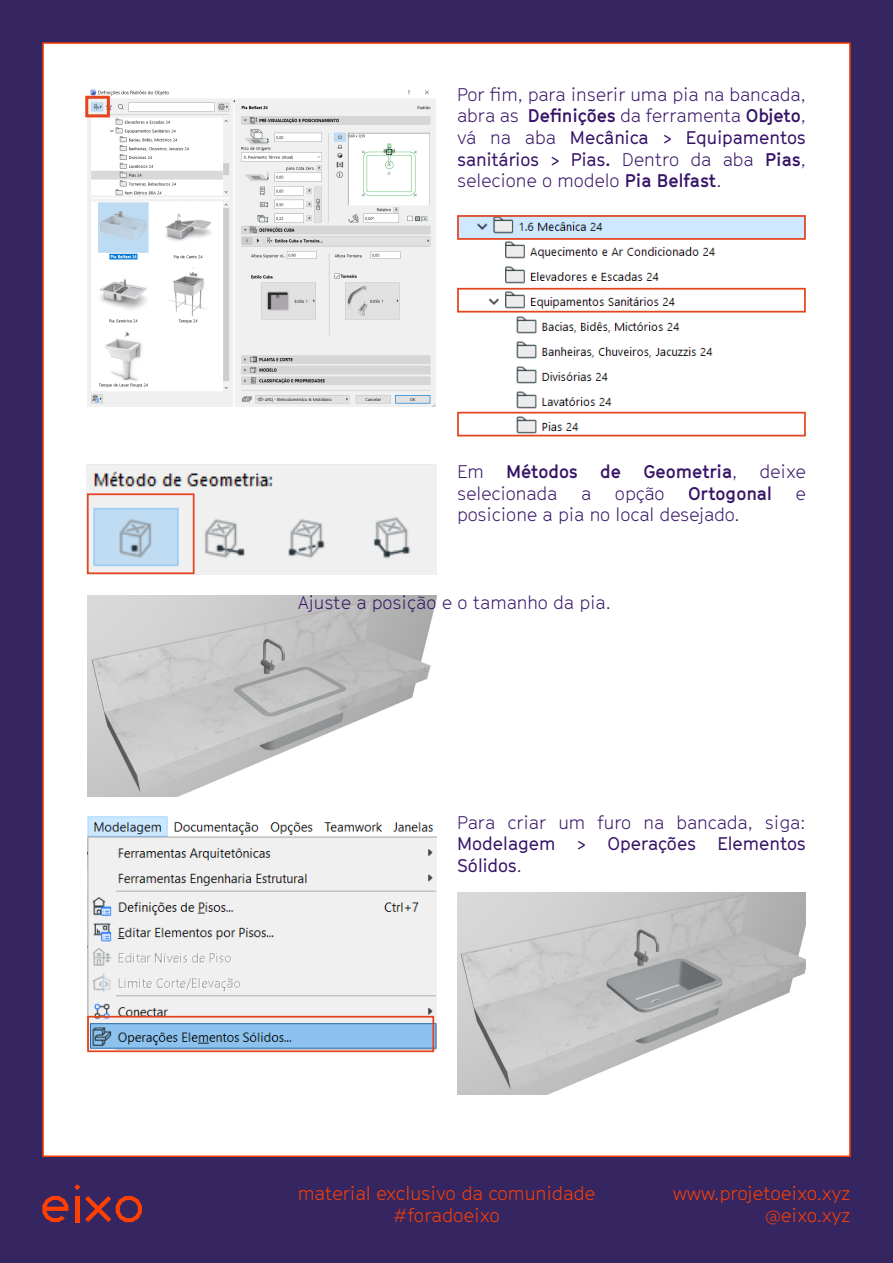
<style>
.page{position:relative;width:893px;height:1263px;background:#fff}
.page>*{position:absolute;margin:0;border:0;box-sizing:border-box;transform-origin:0 0}
.t1{font:300 18.6px/22.4px "GT Cinetype";color:#ff4000;text-align:right}
.t2{font:300 18px/21.6px "GT Cinetype";color:#361366;text-align:justify}
.t3{font:18px/21.6px "GT Cinetype";color:#361366;text-align:justify}
.t4{font:700 18px "GT Cinetype";color:#361366}
.s1{font-weight:700}
.s2{font-weight:400}
.s3{font-weight:300}
</style>
<div class="page">
<div style="left:0;top:0;width:42px;height:1263px;background:#352662"></div>
<div style="left:851px;top:0;width:42px;height:1263px;background:#352662"></div>
<div style="left:31px;top:0;width:862px;height:42px;background:#352662"></div>
<div style="left:31px;top:1157px;width:862px;height:106px;background:#352662"></div>
<img style="left:457px;top:218px;width:349px;height:215px">
<div style="left:457px;top:412px;width:349px;height:24px;border:2px solid #e4451e"></div>
<img style="left:87px;top:464px;width:349px;height:111px">
<div style="left:87px;top:493px;width:108px;height:81px;border:2px solid #e4451e"></div>
<img style="left:87px;top:595px;width:349px;height:202px">
<img style="left:87px;top:816px;width:349px;height:233px">
<img style="left:457px;top:892px;width:349px;height:202px">
<img style="left:87px;top:89px;width:349px;height:318px">
<div style="left:457px;top:215px;width:349px;height:25px;border:2px solid #e4451e"></div>
<div style="left:85px;top:96px;width:25px;height:21px;border:3px solid #e4451e"></div>
<div style="left:457px;top:288px;width:349px;height:25px;border:2px solid #e4451e"></div>
<div style="left:87px;top:1016px;width:347px;height:36px;border:2px solid #e4451e"></div>
<svg style="left:42px;top:1196px;width:26px;height:26px"></svg>
<svg style="left:74px;top:1184px;width:6px;height:6px"></svg>
<hr style="left:75px;top:1196px;width:4px;height:26px;background:#ff4000">
<svg style="left:85px;top:1196px;width:57px;height:26px"></svg>
<p class="t2" style="left:457px;top:83px;width:350px">Por fm, para inserir uma pia na bancada, abra as <span class="s1">Defnições</span> da ferramenta <span class="s1">Objeto</span>, vá na aba <span class="s2">Mecânica &gt; Equipamentos sanitários &gt; Pias</span><span class="s1">.</span> Dentro da aba <span class="s1">Pias</span>, selecione o modelo <span class="s1">Pia Belfast</span>.</p>
<p class="t2" style="left:457px;top:461px;width:350px">Em <span class="s1">Métodos de Geometria</span>, deixe selecionada</p>
<p class="t2" style="left:581px;top:482px;width:12px">a</p>
<p class="t2" style="left:615px;top:482px;width:51px">opção</p>
<p class="t4" style="left:688px;top:482px;width:85px">Ortogonal</p>
<p class="t2" style="left:795px;top:482px;width:12px">e</p>
<p class="t2" style="left:457px;top:504px;width:284px">posicione a pia no local desejado.</p>
<p class="t2" style="left:298px;top:591px;width:315px">Ajuste a posição e o tamanho da pia.</p>
<p class="t3" style="left:457px;top:811px;width:350px"><span class="s3">Para criar um furo na bancada, siga:<br></span>Modelagem &gt; Operações Elementos Sólidos<span class="s3">.</span></p>
<p class="t1" style="left:298px;top:1182px;width:299px;text-align:center">material exclusivo da comunidade #foradoeixo</p>
<p class="t1" style="left:673px;top:1182px;width:179px">www.projetoeixo.xyz @eixo.xyz</p>
</div>
